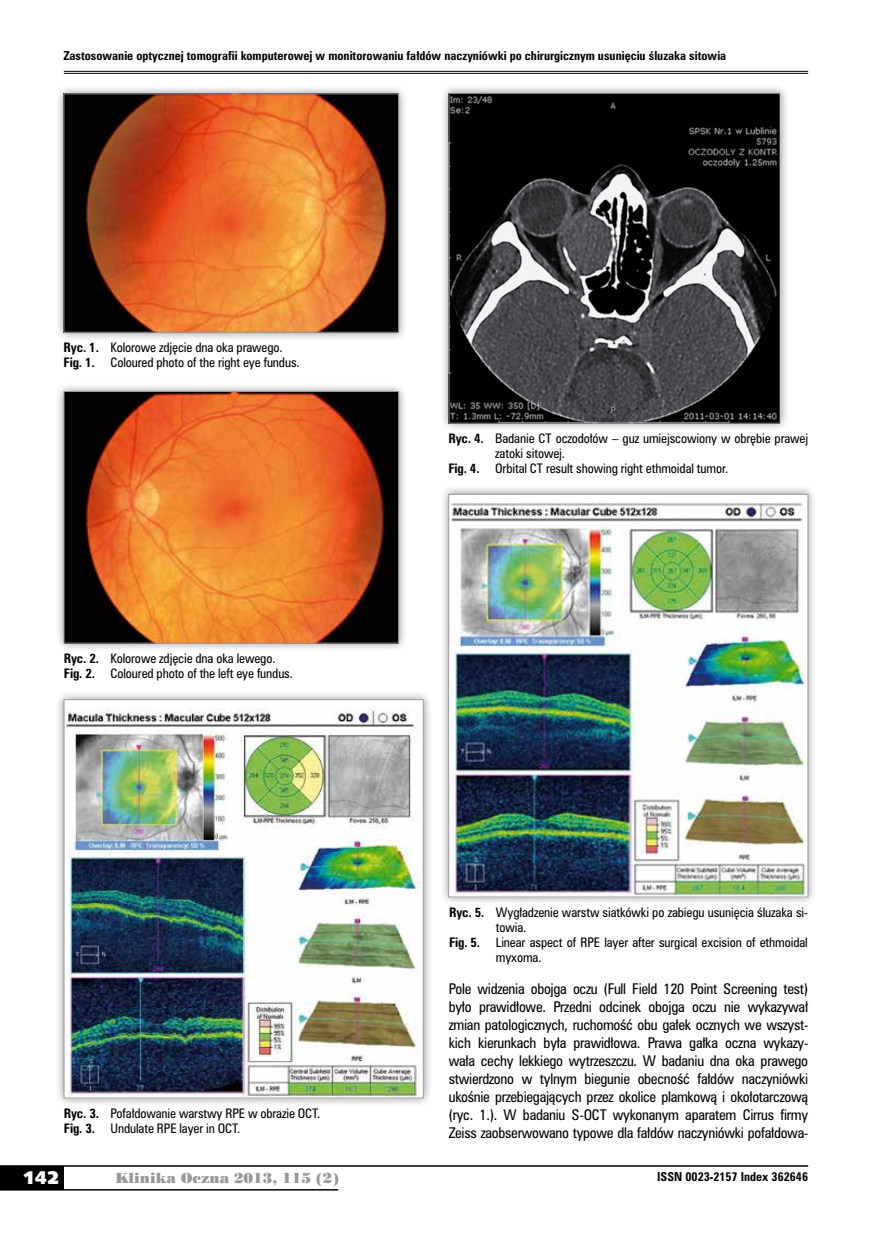
<style>
.page{position:relative;width:872px;height:1234px;background:#fff}
.page>*{position:absolute;margin:0;border:0;box-sizing:border-box;transform-origin:0 0}
.t1{font:18px "Humanst 531 U Blk PL";color:#fff}
.t2{font:13.5px/18px "Zurich Cn PL";letter-spacing:-.02em;color:#000;text-align:justify}
.t3{font:13.5px "Poster Bodoni PL";color:#98989c}
.t4{font:12px/15px "Zurich Cn PL";letter-spacing:-.01em;color:#000}
.t5{font:700 12px "Zurich Cn PL";letter-spacing:-.01em;color:#000}
.t6{font:700 11.25px "Zurich Cn PL";color:#000}
.s1{font-weight:700}
</style>
<div class="page">
<div style="left:0;top:1165px;width:64px;height:24px;background:#000"></div>
<hr style="left:0;top:1164px;width:808px;height:2px;background:#000">
<hr style="left:0;top:1188px;width:338px;height:2px;background:#000">
<hr style="left:64px;top:71px;width:744px;height:1px;background:#000">
<hr style="left:64px;top:73px;width:744px;height:1px;background:#000">
<div style="left:55px;top:85px;width:353px;height:256px;background:#000;opacity:.45"></div>
<img style="left:66px;top:96px;width:331px;height:234px">
<div style="left:55px;top:382px;width:353px;height:270px;background:#000;opacity:.45"></div>
<img style="left:66px;top:393px;width:331px;height:248px">
<div style="left:64px;top:391px;width:335px;height:252px;border:1px solid #98989c"></div>
<div style="left:55px;top:690px;width:377px;height:417px;background:#000;opacity:.45"></div>
<img style="left:66px;top:708px;width:355px;height:387px">
<div style="left:64px;top:699px;width:359px;height:398px;border:1px solid #98989c"></div>
<div style="left:440px;top:84px;width:349px;height:348px;background:#000;opacity:.45"></div>
<img style="left:451px;top:95px;width:327px;height:326px">
<div style="left:449px;top:93px;width:331px;height:330px;border:1px solid #98989c"></div>
<div style="left:439px;top:485px;width:378px;height:420px;background:#000;opacity:.45"></div>
<img style="left:450px;top:500px;width:356px;height:395px">
<div style="left:448px;top:494px;width:360px;height:403px;border:1px solid #98989c"></div>
<p class="t6" style="left:64px;top:48px;width:664px">Zastosowanie optycznej tomografii komputerowej w monitorowaniu fałdów naczyniówki po chirurgicznym usunięciu śluzaka sitowia</p>
<p class="t4" style="left:64px;top:340px;width:220px"><span class="s1">Ryc. 1.</span> Kolorowe zdjęcie dna oka prawego.<br><span class="s1">Fig. 1.</span></p>
<p class="t4" style="left:110px;top:355px;width:191px">Coloured photo of the right eye fundus.</p>
<p class="t4" style="left:64px;top:650px;width:213px"><span class="s1">Ryc. 2.</span> Kolorowe zdjęcie dna oka lewego.<br><span class="s1">Fig. 2.</span></p>
<p class="t4" style="left:111px;top:665px;width:184px">Coloured photo of the left eye fundus.</p>
<p class="t4" style="left:64px;top:1105px;width:258px"><span class="s1">Ryc. 3.</span> Pofałdowanie warstwy RPE w obrazie OCT.<br><span class="s1">Fig. 3.</span></p>
<p class="t4" style="left:111px;top:1120px;width:131px">Undulate RPE layer in OCT.</p>
<p class="t4" style="left:495px;top:431px;width:314px;text-indent:-47px"><span class="s1">Ryc. 4.</span> Badanie CT oczodołów – guz umiejscowiony w obrębie prawej zatoki sitowej.</p>
<p class="t5" style="left:448px;top:460px;width:33px">Fig. 4.</p>
<p class="t4" style="left:495px;top:461px;width:234px">Orbital CT result showing right ethmoidal tumor.</p>
<p class="t4" style="left:496px;top:904px;width:313px;text-indent:-47px"><span class="s1">Ryc. 5.</span> Wygładzenie warstw siatkówki po zabiegu usunięcia śluzaka si&shy;towia.</p>
<p class="t5" style="left:449px;top:934px;width:33px">Fig. 5.</p>
<p class="t4" style="left:496px;top:934px;width:313px">Linear aspect of RPE layer after surgical excision of ethmoidal myxoma.</p>
<p class="t2" style="left:449px;top:979px;width:361px">Pole widzenia obojga oczu (Full Field 120 Point Screening test) było prawidłowe. Przedni odcinek obojga oczu nie wykazywał zmian patologicznych, ruchomość obu gałek ocznych we wszyst&shy;kich kierunkach była prawidłowa. Prawa gałka oczna wykazy&shy;wała cechy lekkiego wytrzeszczu. W badaniu dna oka prawego stwierdzono w tylnym biegunie obecność fałdów naczyniówki ukośnie przebiegających przez okolice plamkową i okołotarczową (ryc. 1.). W badaniu S-OCT wykonanym aparatem Cirrus firmy Zeiss zaobserwowano typowe dla fałdów naczyniówki pofałdowa-</p>
<h1 class="t1" style="left:23px;top:1165px;width:38px">142</h1>
<p class="t3" style="left:115px;top:1168px;width:225px">Klinika Oczna 2013, 115 (2)</p>
<p class="t6" style="left:657px;top:1168px;width:152px">ISSN 0023-2157 Index 362646</p>
</div>
